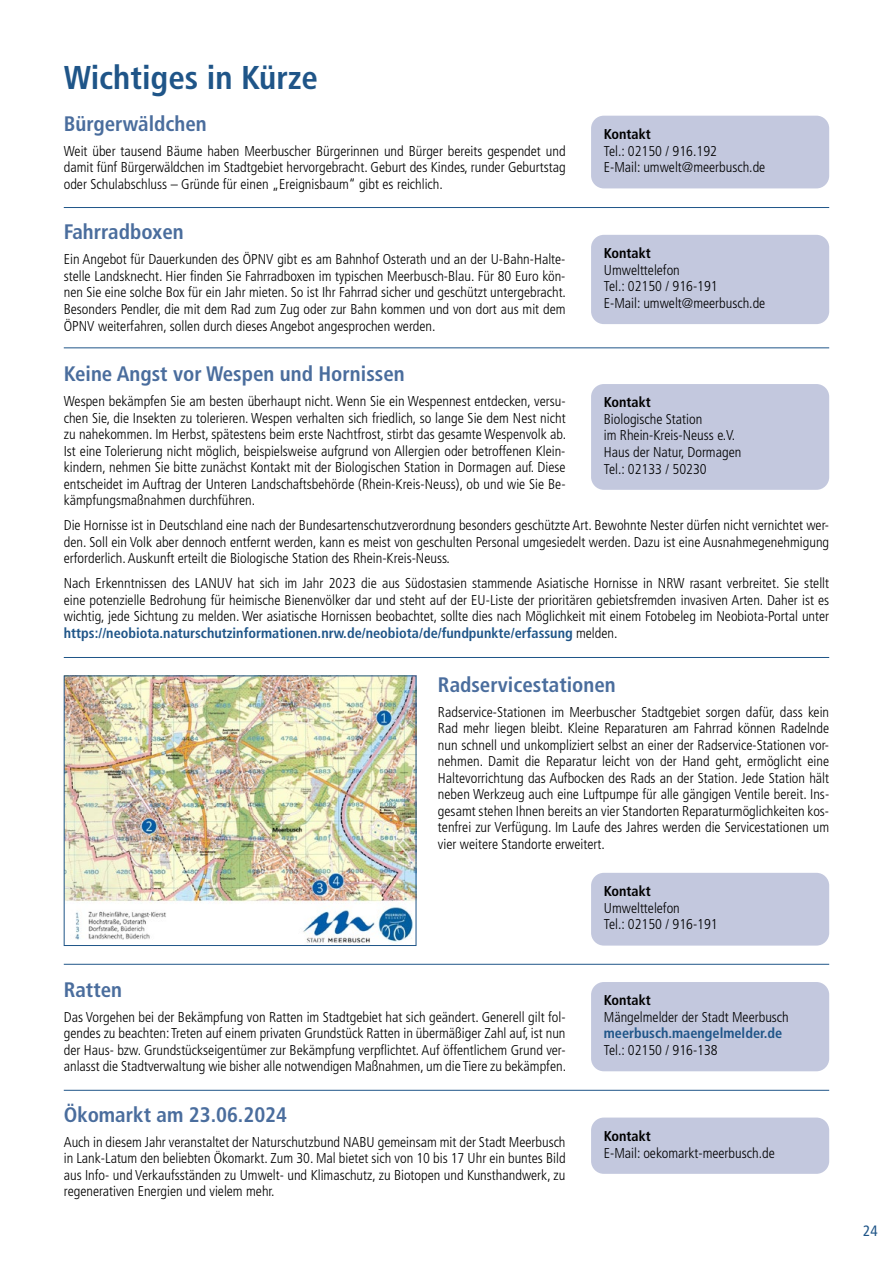
<style>
.page{position:relative;width:893px;height:1263px;background:#fff}
.page>*{position:absolute;margin:0;border:0;box-sizing:border-box;transform-origin:0 0}
.t1{font:700 condensed 33px "Frutiger LT Std";color:#1f5588}
.t2{font:700 condensed 21px "Frutiger LT Std";color:#4a6d9d}
.t3{font:condensed 15px "Frutiger LT Std";color:#1f5588}
.t4{font:300 condensed 14.25px/16.5px "Frutiger LT Std";color:#000;text-align:justify}
.t5{font:700 condensed 14.25px "Frutiger LT Std";color:#000}
.t6{font:700 condensed 14.25px "Frutiger LT Std";color:#1f5588}
.s1{font-weight:700;color:#1f5588}
</style>
<div class="page">
<div style="left:591px;top:116px;width:238px;height:72px;background:#c3c8de;border-radius:13px"></div>
<div style="left:591px;top:235px;width:238px;height:89px;background:#c3c8de;border-radius:13px"></div>
<div style="left:591px;top:384px;width:238px;height:106px;background:#c3c8de;border-radius:13px"></div>
<hr style="left:64px;top:207px;width:765px;height:1px;background:#1f5588">
<hr style="left:64px;top:347px;width:765px;height:1px;background:#1f5588">
<hr style="left:64px;top:657px;width:765px;height:1px;background:#1f5588">
<hr style="left:64px;top:964px;width:765px;height:1px;background:#1f5588">
<hr style="left:64px;top:1090px;width:765px;height:1px;background:#1f5588">
<img style="left:66px;top:677px;width:348px;height:266px">
<div style="left:64px;top:675px;width:352px;height:271px;border:1px solid #1f5588"></div>
<div style="left:591px;top:982px;width:238px;height:89px;background:#c3c8de;border-radius:13px"></div>
<div style="left:591px;top:873px;width:238px;height:72px;background:#c3c8de;border-radius:13px"></div>
<div style="left:591px;top:1117px;width:238px;height:57px;background:#c3c8de;border-radius:13px"></div>
<h1 class="t1" style="left:64px;top:58px;width:256px">Wichtiges in Kürze</h1>
<h2 class="t2" style="left:64px;top:111px;width:144px">Bürgerwäldchen</h2>
<p class="t4" style="left:64px;top:143px;width:503px">Weit über tausend Bäume haben Meerbuscher Bürgerinnen und Bürger bereits gespendet und damit fünf Bürgerwäldchen im Stadtgebiet hervorgebracht. Geburt des Kindes, runder Geburtstag oder Schulabschluss – Gründe für einen „Ereignisbaum“ gibt es reichlich.</p>
<h2 class="t2" style="left:64px;top:220px;width:121px">Fahrradboxen</h2>
<p class="t4" style="left:64px;top:251px;width:504px">Ein Angebot für Dauerkunden des ÖPNV gibt es am Bahnhof Osterath und an der U-Bahn-Halte&shy;stelle Landsknecht. Hier finden Sie Fahrradboxen im typischen Meerbusch-Blau. Für 80 Euro kön&shy;nen Sie eine solche Box für ein Jahr mieten. So ist Ihr Fahrrad sicher und geschützt untergebracht.<br>Besonders Pendler, die mit dem Rad zum Zug oder zur Bahn kommen und von dort aus mit dem ÖPNV weiterfahren, sollen durch dieses Angebot angesprochen werden.</p>
<h2 class="t2" style="left:64px;top:361px;width:343px">Keine Angst vor Wespen und Hornissen</h2>
<p class="t4" style="left:64px;top:393px;width:504px">Wespen bekämpfen Sie am besten überhaupt nicht. Wenn Sie ein Wespennest entdecken, versu&shy;chen Sie, die Insekten zu tolerieren. Wespen verhalten sich friedlich, so lange Sie dem Nest nicht zu nahekommen. Im Herbst, spätestens beim erste Nachtfrost, stirbt das gesamte Wespenvolk ab.<br>Ist eine Tolerierung nicht möglich, beispielsweise aufgrund von Allergien oder betroffenen Klein&shy;kindern, nehmen Sie bitte zunächst Kontakt mit der Biologischen Station in Dormagen auf. Diese entscheidet im Auftrag der Unteren Landschaftsbehörde (Rhein-Kreis-Neuss), ob und wie Sie Be&shy;kämpfungsmaßnahmen durchführen.</p>
<p class="t4" style="left:64px;top:517px;width:767px">Die Hornisse ist in Deutschland eine nach der Bundesartenschutzverordnung besonders geschützte Art. Bewohnte Nester dürfen nicht vernichtet wer&shy;den. Soll ein Volk aber dennoch entfernt werden, kann es meist von geschulten Personal umgesiedelt werden. Dazu ist eine Ausnahmegenehmigung erforderlich. Auskunft erteilt die Biologische Station des Rhein-Kreis-Neuss.</p>
<p class="t4" style="left:64px;top:575px;width:767px">Nach Erkenntnissen des LANUV hat sich im Jahr 2023 die aus Südostasien stammende Asiatische Hornisse in NRW rasant verbreitet. Sie stellt eine potenzielle Bedrohung für heimische Bienenvölker dar und steht auf der EU-Liste der prioritären gebietsfremden invasiven Arten. Daher ist es wichtig, jede Sichtung zu melden. Wer asiatische Hornissen beobachtet, sollte dies nach Möglichkeit mit einem Fotobeleg im Neobiota-Portal unter <span class="s1">https://neobiota.naturschutzinformationen.nrw.de/neobiota/de/fundpunkte/erfassung</span> melden.</p>
<p class="t5" style="left:604px;top:126px;width:48px">Kontakt</p>
<p class="t4" style="left:604px;top:143px;width:163px">Tel.: 02150 / 916.192<br>E-Mail: umwelt@meerbusch.de</p>
<p class="t5" style="left:604px;top:245px;width:48px">Kontakt</p>
<p class="t4" style="left:604px;top:262px;width:163px;text-align:left">Umwelttelefon<br>Tel.: 02150 / 916-191<br>E-Mail: umwelt@meerbusch.de</p>
<p class="t5" style="left:604px;top:394px;width:48px">Kontakt</p>
<p class="t4" style="left:604px;top:411px;width:139px;text-align:left">Biologische Station<br>im Rhein-Kreis-Neuss e.V.<br>Haus der Natur, Dormagen<br>Tel.: 02133 / 50230</p>
<h2 class="t2" style="left:438px;top:672px;width:179px">Radservicestationen</h2>
<p class="t4" style="left:438px;top:704px;width:393px">Radservice-Stationen im Meerbuscher Stadtgebiet sorgen dafür, dass kein Rad mehr liegen bleibt. Kleine Reparaturen am Fahrrad können Radelnde nun schnell und unkompliziert selbst an einer der Radservice-Stationen vor&shy;nehmen. Damit die Reparatur leicht von der Hand geht, ermöglicht eine Haltevorrichtung das Aufbocken des Rads an der Station. Jede Station hält neben Werkzeug auch eine Luftpumpe für alle gängigen Ventile bereit. Ins&shy;gesamt stehen Ihnen bereits an vier Standorten Reparaturmöglichkeiten kos&shy;tenfrei zur Verfügung. Im Laufe des Jahres werden die Servicestationen um vier weitere Standorte erweitert.</p>
<h2 class="t2" style="left:64px;top:977px;width:60px">Ratten</h2>
<p class="t4" style="left:64px;top:1009px;width:504px">Das Vorgehen bei der Bekämpfung von Ratten im Stadtgebiet hat sich geändert. Generell gilt fol&shy;gendes zu beachten: Treten auf einem privaten Grundstück Ratten in übermäßiger Zahl auf, ist nun der Haus- bzw. Grundstückseigentümer zur Bekämpfung verpflichtet. Auf öffentlichem Grund ver&shy;anlasst die Stadtverwaltung wie bisher alle notwendigen Maßnahmen, um die Tiere zu bekämpfen.</p>
<h2 class="t2" style="left:64px;top:1102px;width:225px">Ökomarkt am 23.06.2024</h2>
<p class="t4" style="left:64px;top:1134px;width:503px">Auch in diesem Jahr veranstaltet der Naturschutzbund NABU gemeinsam mit der Stadt Meerbusch in Lank-Latum den beliebten Ökomarkt. Zum 30. Mal bietet sich von 10 bis 17 Uhr ein buntes Bild aus Info- und Verkaufsständen zu Umwelt- und Klimaschutz, zu Biotopen und Kunsthandwerk, zu regenerativen Energien und vielem mehr.</p>
<p class="t5" style="left:604px;top:883px;width:48px">Kontakt</p>
<p class="t4" style="left:604px;top:900px;width:115px">Umwelttelefon<br>Tel.: 02150 / 916-191</p>
<p class="t5" style="left:604px;top:992px;width:48px">Kontakt</p>
<p class="t4" style="left:604px;top:1009px;width:186px">Mängelmelder der Stadt Meerbusch</p>
<p class="t6" style="left:604px;top:1025px;width:180px">meerbusch.maengelmelder.de</p>
<p class="t4" style="left:604px;top:1042px;width:115px">Tel.: 02150 / 916-138</p>
<p class="t5" style="left:604px;top:1127px;width:48px">Kontakt</p>
<p class="t4" style="left:604px;top:1144px;width:172px">E-Mail: oekomarkt-meerbusch.de</p>
<p class="t3" style="left:863px;top:1222px;width:16px">24</p>
</div>
